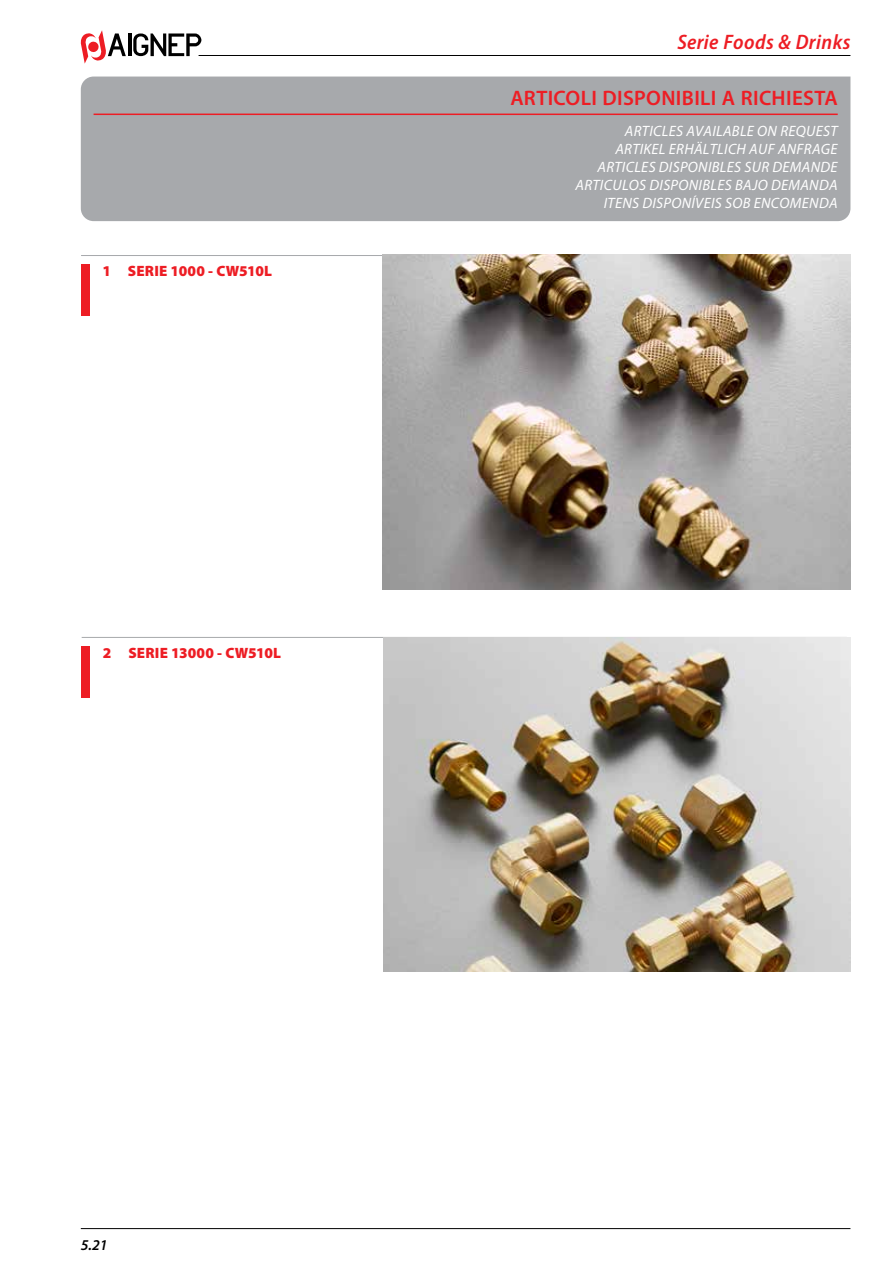
<style>
.page{position:relative;width:893px;height:1263px;background:#fff}
.page>*{position:absolute;margin:0;border:0;box-sizing:border-box;transform-origin:0 0}
.t1{font:600 21px "Myriad Pro";letter-spacing:.015em;color:#ed1d24}
.t2{font:italic 600 semi-condensed 21px "Myriad Pro";letter-spacing:.02em;color:#ed1d24}
.t3{font:italic 15px/18px "Myriad Pro";letter-spacing:.02em;color:#fff;text-align:right}
.t4{font:900 15px "Myriad Pro";letter-spacing:.01em;color:#ed1d24}
.t5{font:italic 600 15px "Myriad Pro";color:#000}
</style>
<div class="page">
<hr style="left:81px;top:1228px;width:769px;height:1px;background:#000">
<hr style="left:199px;top:55px;width:651px;height:1px;background:#000">
<hr style="left:128px;top:33px;width:3px;height:23px;background:#000">
<svg style="left:133px;top:33px;width:68px;height:23px"></svg>
<svg style="left:80px;top:30px;width:46px;height:34px"></svg>
<div style="left:81px;top:77px;width:769px;height:144px;background:#a7a9ac"></div>
<hr style="left:94px;top:114px;width:744px;height:1px;background:#ed1d24">
<hr style="left:81px;top:255px;width:765px;height:1px;background:#a7a9ac">
<hr style="left:82px;top:637px;width:765px;height:1px;background:#a7a9ac">
<div style="left:81px;top:264px;width:8px;height:52px;background:#ed1d24"></div>
<div style="left:81px;top:646px;width:9px;height:52px;background:#ed1d24"></div>
<img style="left:383px;top:637px;width:467px;height:335px">
<img style="left:383px;top:255px;width:467px;height:335px">
<p class="t4" style="left:102px;top:262px;width:171px">1 SERIE 1000 - CW510L</p>
<p class="t4" style="left:103px;top:644px;width:180px">2 SERIE 13000 - CW510L</p>
<h1 class="t2" style="left:677px;top:31px;width:174px">Serie Foods &amp; Drinks</h1>
<h1 class="t1" style="left:510px;top:86px;width:329px">ARTICOLI DISPONIBILI A RICHIESTA</h1>
<p class="t3" style="left:576px;top:122px;width:263px">ARTICLES AVAILABLE ON REQUEST ARTIKEL ERHÄLTLICH AUF ANFRAGE ARTICLES DISPONIBLES SUR DEMANDE ARTICULOS DISPONIBLES BAJO DEMANDA ITENS DISPONÍVEIS SOB ENCOMENDA</p>
<p class="t5" style="left:81px;top:1236px;width:28px">5.21</p>
</div>
